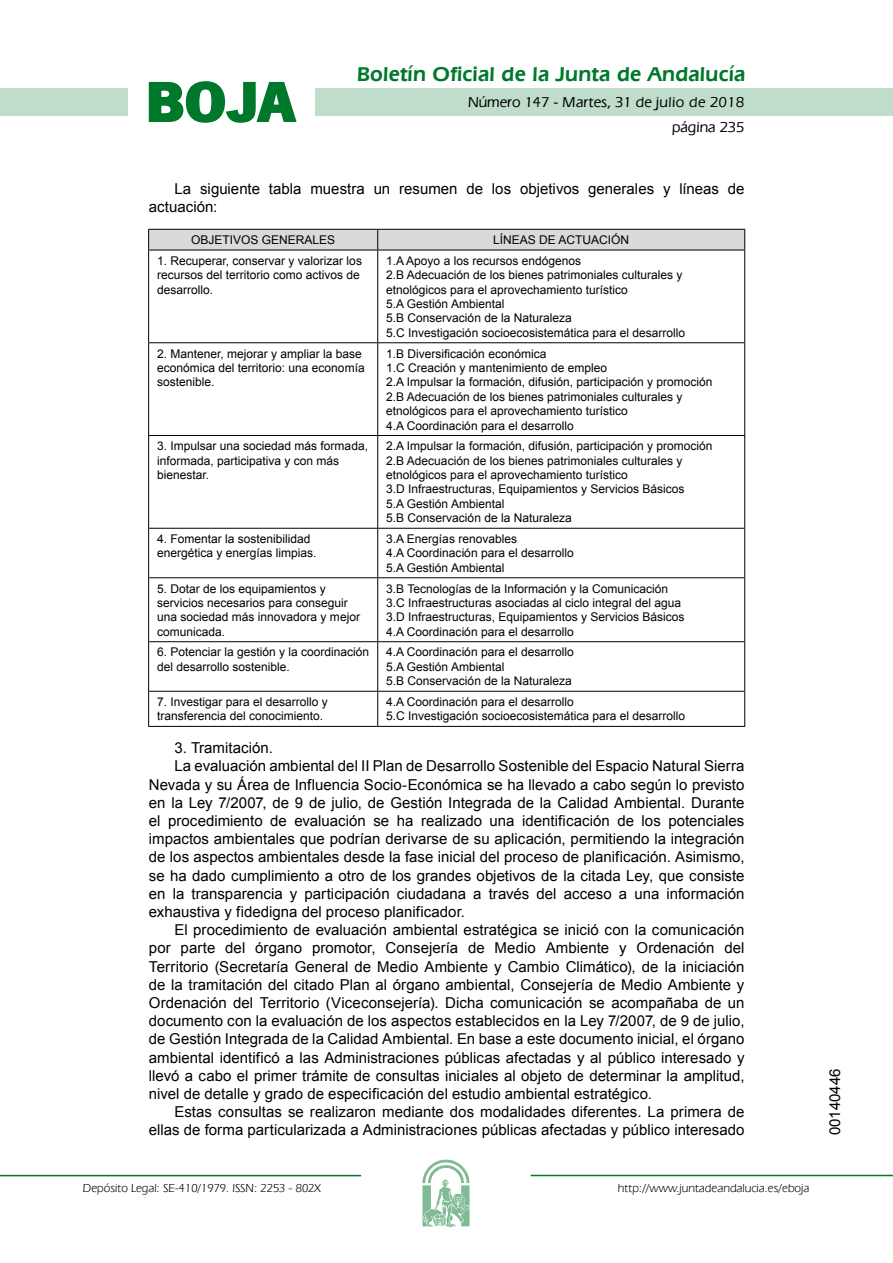
<style>
.page{position:relative;width:893px;height:1263px;background:#fff}
.page>*{position:absolute;margin:0;border:0;box-sizing:border-box;transform-origin:0 0}
.t1{font:700 57.75px "News Got T";color:#00782c;scale:1.14 1}
.t2{font:600 21px "Eras IT Cby BT";letter-spacing:.01em;color:#00782c}
.t3{font:15px/18px "Arial";color:#000}
.t4{font:500 15px/24.5px "Eras IT Cby BT";color:#000;text-align:right}
.t5{font:12px/14.4px "Arial";color:#000}
.t6{font:12px "Eras IT Cby BT";color:#000}
</style>
<div class="page">
<div style="left:315px;top:88px;width:577px;height:28px;background:#bfddca"></div>
<div style="left:0;top:88px;width:128px;height:28px;background:#bfddca"></div>
<hr style="left:0;top:1175px;width:361px;height:1px;background:#00782c">
<svg style="left:422px;top:1159px;width:47px;height:68px"></svg>
<hr style="left:531px;top:1175px;width:361px;height:1px;background:#00782c">
<svg style="left:148px;top:81px;width:149px;height:42px"></svg>
<svg style="left:148px;top:229px;width:597px;height:21px;background:#cbcccc"></svg>
<hr style="left:148px;top:250px;width:230px;height:1px;background:#000">
<hr style="left:148px;top:250px;width:1px;height:92px;background:#000">
<hr style="left:378px;top:250px;width:367px;height:1px;background:#000">
<hr style="left:377px;top:250px;width:1px;height:92px;background:#000">
<hr style="left:744px;top:250px;width:1px;height:92px;background:#000">
<hr style="left:148px;top:342px;width:230px;height:1px;background:#000">
<hr style="left:148px;top:343px;width:1px;height:92px;background:#000">
<hr style="left:378px;top:342px;width:367px;height:1px;background:#000">
<hr style="left:377px;top:343px;width:1px;height:92px;background:#000">
<hr style="left:744px;top:343px;width:1px;height:92px;background:#000">
<hr style="left:148px;top:435px;width:230px;height:1px;background:#000">
<hr style="left:148px;top:436px;width:1px;height:92px;background:#000">
<hr style="left:378px;top:435px;width:367px;height:1px;background:#000">
<hr style="left:377px;top:436px;width:1px;height:92px;background:#000">
<hr style="left:744px;top:436px;width:1px;height:92px;background:#000">
<hr style="left:148px;top:528px;width:230px;height:1px;background:#000">
<hr style="left:148px;top:529px;width:1px;height:48px;background:#000">
<hr style="left:378px;top:528px;width:367px;height:1px;background:#000">
<hr style="left:377px;top:529px;width:1px;height:48px;background:#000">
<hr style="left:744px;top:529px;width:1px;height:48px;background:#000">
<hr style="left:148px;top:577px;width:230px;height:1px;background:#000">
<hr style="left:148px;top:578px;width:1px;height:63px;background:#000">
<hr style="left:378px;top:577px;width:367px;height:1px;background:#000">
<hr style="left:377px;top:578px;width:1px;height:63px;background:#000">
<hr style="left:744px;top:578px;width:1px;height:63px;background:#000">
<hr style="left:148px;top:641px;width:230px;height:1px;background:#000">
<hr style="left:148px;top:642px;width:1px;height:49px;background:#000">
<hr style="left:378px;top:641px;width:367px;height:1px;background:#000">
<hr style="left:377px;top:642px;width:1px;height:49px;background:#000">
<hr style="left:744px;top:642px;width:1px;height:49px;background:#000">
<hr style="left:148px;top:691px;width:230px;height:1px;background:#000">
<hr style="left:148px;top:692px;width:1px;height:34px;background:#000">
<hr style="left:378px;top:691px;width:367px;height:1px;background:#000">
<hr style="left:377px;top:692px;width:1px;height:34px;background:#000">
<hr style="left:744px;top:692px;width:1px;height:34px;background:#000">
<hr style="left:148px;top:726px;width:230px;height:1px;background:#000">
<hr style="left:378px;top:726px;width:367px;height:1px;background:#000">
<h1 class="t1" style="left:145px;top:68px;width:133px">BOJA</h1>
<h2 class="t2" style="left:357px;top:62px;width:390px">Boletín Oficial de la Junta de Andalucía</h2>
<p class="t4" style="left:468px;top:90px;width:278px">Número 147 - Martes, 31 de julio de 2018 página 235</p>
<p class="t3" style="left:149px;top:180px;width:597px;text-indent:26px">La siguiente tabla muestra un resumen de los objetivos generales y líneas de actuación:</p>
<p class="t5" style="left:191px;top:233px;width:146px">OBJETIVOS GENERALES</p>
<p class="t5" style="left:493px;top:233px;width:138px">LÍNEAS DE ACTUACIÓN</p>
<p class="t5" style="left:157px;top:253px;width:206px">1. Recuperar, conservar y valorizar los recursos del territorio como activos de desarrollo.</p>
<p class="t5" style="left:386px;top:253px;width:300px">1.A Apoyo a los recursos endógenos<br>2.B Adecuación de los bienes patrimoniales culturales y etnológicos para el aprovechamiento turístico<br>5.A Gestión Ambiental<br>5.B Conservación de la Naturaleza<br>5.C Investigación socioecosistemática para el desarrollo</p>
<p class="t5" style="left:157px;top:346px;width:209px">2. Mantener, mejorar y ampliar la base económica del territorio: una economía sostenible.</p>
<p class="t5" style="left:386px;top:346px;width:328px">1.B Diversificación económica<br>1.C Creación y mantenimiento de empleo<br>2.A Impulsar la formación, difusión, participación y promoción 2.B Adecuación de los bienes patrimoniales culturales y etnológicos para el aprovechamiento turístico<br>4.A Coordinación para el desarrollo</p>
<p class="t5" style="left:157px;top:439px;width:212px">3. Impulsar una sociedad más formada, informada, participativa y con más bienestar.</p>
<p class="t5" style="left:386px;top:439px;width:328px">2.A Impulsar la formación, difusión, participación y promoción 2.B Adecuación de los bienes patrimoniales culturales y etnológicos para el aprovechamiento turístico<br>3.D Infraestructuras, Equipamientos y Servicios Básicos<br>5.A Gestión Ambiental<br>5.B Conservación de la Naturaleza</p>
<p class="t5" style="left:157px;top:532px;width:161px">4. Fomentar la sostenibilidad energética y energías limpias.</p>
<p class="t5" style="left:386px;top:532px;width:189px">3.A Energías renovables<br>4.A Coordinación para el desarrollo<br>5.A Gestión Ambiental</p>
<p class="t5" style="left:157px;top:581px;width:204px">5. Dotar de los equipamientos y servicios necesarios para conseguir una sociedad más innovadora y mejor comunicada.</p>
<p class="t5" style="left:386px;top:581px;width:300px">3.B Tecnologías de la Información y la Comunicación 3.C Infraestructuras asociadas al ciclo integral del agua 3.D Infraestructuras, Equipamientos y Servicios Básicos 4.A Coordinación para el desarrollo</p>
<p class="t5" style="left:157px;top:645px;width:213px">6. Potenciar la gestión y la coordinación del desarrollo sostenible.</p>
<p class="t5" style="left:386px;top:645px;width:189px">4.A Coordinación para el desarrollo<br>5.A Gestión Ambiental<br>5.B Conservación de la Naturaleza</p>
<p class="t5" style="left:157px;top:695px;width:172px">7. Investigar para el desarrollo y transferencia del conocimiento.</p>
<p class="t5" style="left:386px;top:695px;width:300px">4.A Coordinación para el desarrollo<br>5.C Investigación socioecosistemática para el desarrollo</p>
<p class="t3" style="left:174px;top:739px;width:100px">3. Tramitación.</p>
<p class="t3" style="left:174px;top:757px;width:571px">La evaluación ambiental del II Plan de Desarrollo Sostenible del Espacio Natural Sierra</p>
<p class="t3" style="left:149px;top:775px;width:597px">Nevada y su Área de Influencia Socio-Económica se ha llevado a cabo según lo previsto</p>
<p class="t3" style="left:149px;top:794px;width:597px">en la Ley 7/2007, de 9 de julio, de Gestión Integrada de la Calidad Ambiental. Durante</p>
<p class="t3" style="left:149px;top:812px;width:597px">el procedimiento de evaluación se ha realizado una identificación de los potenciales</p>
<p class="t3" style="left:149px;top:830px;width:597px">impactos ambientales que podrían derivarse de su aplicación, permitiendo la integración</p>
<p class="t3" style="left:149px;top:848px;width:597px">de los aspectos ambientales desde la fase inicial del proceso de planificación. Asimismo,</p>
<p class="t3" style="left:149px;top:867px;width:597px">se ha dado cumplimiento a otro de los grandes objetivos de la citada Ley, que consiste</p>
<p class="t3" style="left:149px;top:885px;width:597px">en la transparencia y participación ciudadana a través del acceso a una información</p>
<p class="t3" style="left:149px;top:903px;width:317px">exhaustiva y fidedigna del proceso planificador.</p>
<p class="t3" style="left:174px;top:921px;width:571px">El procedimiento de evaluación ambiental estratégica se inició con la comunicación</p>
<p class="t3" style="left:149px;top:939px;width:597px">por parte del órgano promotor, Consejería de Medio Ambiente y Ordenación del</p>
<p class="t3" style="left:149px;top:958px;width:597px">Territorio (Secretaría General de Medio Ambiente y Cambio Climático), de la iniciación</p>
<p class="t3" style="left:149px;top:976px;width:597px">de la tramitación del citado Plan al órgano ambiental, Consejería de Medio Ambiente y</p>
<p class="t3" style="left:149px;top:994px;width:597px">Ordenación del Territorio (Viceconsejería). Dicha comunicación se acompañaba de un</p>
<p class="t3" style="left:149px;top:1012px;width:597px">documento con la evaluación de los aspectos establecidos en la Ley 7/2007, de 9 de julio,</p>
<p class="t3" style="left:149px;top:1030px;width:597px">de Gestión Integrada de la Calidad Ambiental. En base a este documento inicial, el órgano</p>
<p class="t3" style="left:149px;top:1049px;width:597px">ambiental identificó a las Administraciones públicas afectadas y al público interesado y</p>
<p class="t3" style="left:149px;top:1067px;width:597px">llevó a cabo el primer trámite de consultas iniciales al objeto de determinar la amplitud,</p>
<p class="t3" style="left:149px;top:1085px;width:504px">nivel de detalle y grado de especificación del estudio ambiental estratégico.</p>
<p class="t3" style="left:174px;top:1103px;width:571px">Estas consultas se realizaron mediante dos modalidades diferentes. La primera de</p>
<p class="t3" style="left:149px;top:1121px;width:597px">ellas de forma particularizada a Administraciones públicas afectadas y público interesado</p>
<p class="t6" style="left:83px;top:1181px;width:239px">Depósito Legal: SE-410/1979. ISSN: 2253 - 802X</p>
<p class="t6" style="left:618px;top:1181px;width:193px">http://www.juntadeandalucia.es/eboja</p>
<p class="t3" style="left:826px;top:1135px;width:68px;rotate:-90deg">00140446</p>
</div>
